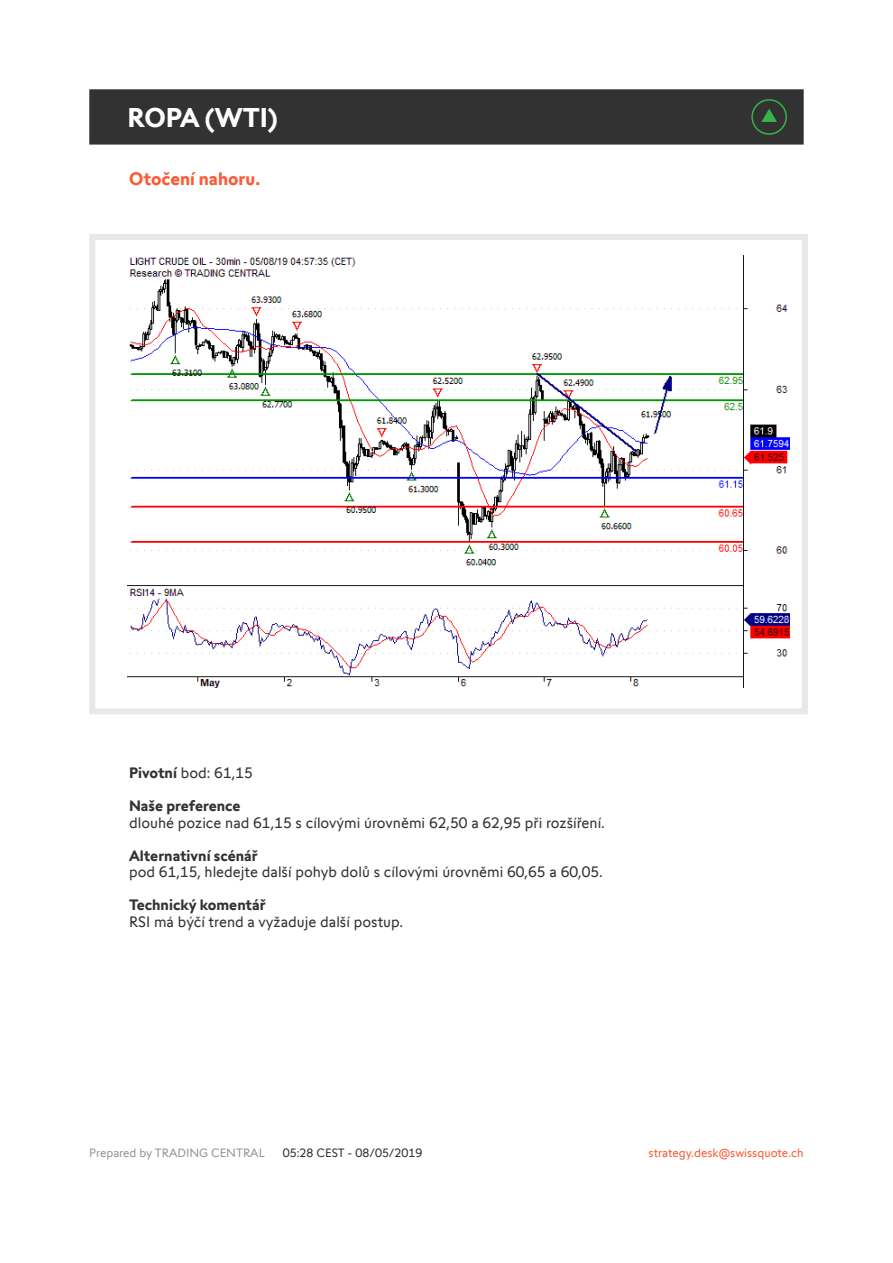
<style>
.page{position:relative;width:893px;height:1263px;background:#fff}
.page>*{position:absolute;margin:0;border:0;box-sizing:border-box;transform-origin:0 0}
.t1{font:700 27px "Swissquote CT";color:#fff}
.t2{font:700 18px "Swissquote CT";color:#fa5b35}
.t3{font:15px "Swissquote CT";color:#323232}
.t4{font:700 15px "Swissquote CT";color:#323232}
.t5{font:12px "Swissquote CT";color:#fa5b35}
.t6{font:12px "Swissquote CT";color:#939598}
.t7{font:12px "Swissquote CT";color:#323232}
.s1{font-weight:700}
</style>
<div class="page">
<div style="left:89px;top:234px;width:719px;height:480px;border:6px solid #e9e8e7"></div>
<div style="left:89px;top:89px;width:715px;height:56px;background:#323232;border:2px solid #323232"></div>
<img style="left:128px;top:255px;width:661px;height:432px">
<svg style="left:751px;top:99px;width:36px;height:36px"></svg>
<h1 class="t1" style="left:128px;top:101px;width:152px">ROPA (WTI)</h1>
<p class="t2" style="left:129px;top:168px;width:133px">Otočení nahoru.</p>
<p class="t3" style="left:129px;top:764px;width:125px"><span class="s1">Pivotní</span> bod: 61,15</p>
<p class="t4" style="left:129px;top:797px;width:113px">Naše preference</p>
<p class="t3" style="left:129px;top:814px;width:477px">dlouhé pozice nad 61,15 s cílovými úrovněmi 62,50 a 62,95 při rozšíření.</p>
<p class="t4" style="left:129px;top:846px;width:130px">Alternativní scénář</p>
<p class="t3" style="left:129px;top:863px;width:475px">pod 61,15, hledejte další pohyb dolů s cílovými úrovněmi 60,65 a 60,05.</p>
<p class="t4" style="left:129px;top:896px;width:138px">Technický komentář</p>
<p class="t3" style="left:129px;top:913px;width:276px">RSI má býčí trend a vyžaduje další postup.</p>
<p class="t6" style="left:89px;top:1145px;width:177px">Prepared by TRADING CENTRAL</p>
<p class="t7" style="left:283px;top:1145px;width:141px">05:28 CEST - 08/05/2019</p>
<p class="t5" style="left:649px;top:1145px;width:157px">strategy.desk@swissquote.ch</p>
</div>
